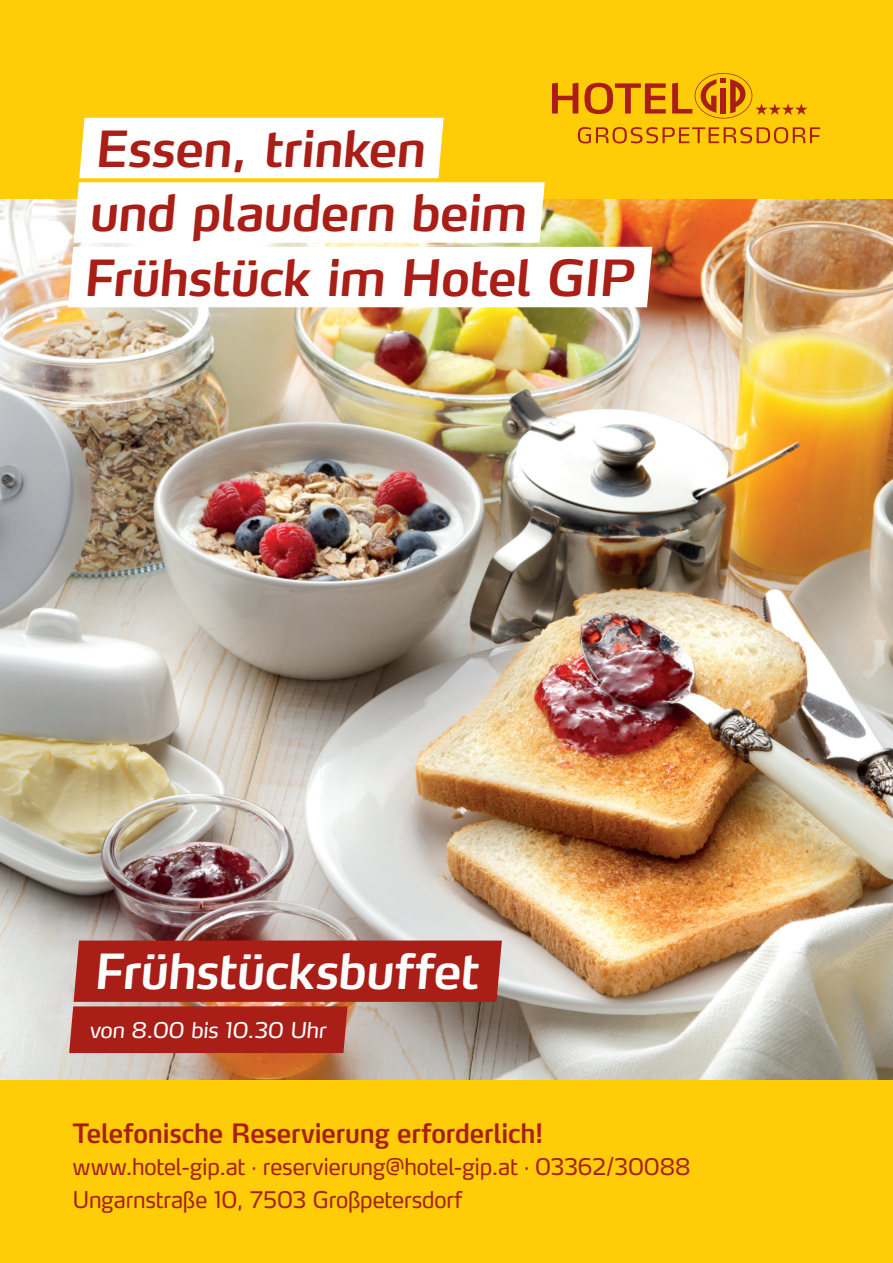
<style>
.page{position:relative;width:893px;height:1263px;background:#fff}
.page>*{position:absolute;margin:0;border:0;box-sizing:border-box;transform-origin:0 0}
.t1{font:600 49.35px/64.5px "Max LF";color:#a91f18}
.t2{font:600 48px "Max LF";color:#fff}
.t3{font:600 26.4px "Max LF";letter-spacing:-.01em;color:#a91f18;scale:.95 1}
.t4{font:22.65px/32.5px "Max LF";letter-spacing:-.01em;color:#a91f18;scale:.95 1}
.t5{font:21.45px "Max LF";color:#fff}
</style>
<div class="page">
<img style="left:0;top:199px;width:893px;height:882px">
<div style="left:0;top:0;width:893px;height:199px;background:#fecd08"></div>
<div style="left:82px;top:118px;width:359px;height:60px;background:#fff"></div>
<div style="left:76px;top:182px;width:466px;height:61px;background:#fff"></div>
<div style="left:71px;top:247px;width:579px;height:60px;background:#fff"></div>
<svg style="left:552px;top:83px;width:26px;height:31px"></svg>
<svg style="left:584px;top:83px;width:82px;height:31px"></svg>
<svg style="left:578px;top:127px;width:242px;height:16px"></svg>
<svg style="left:672px;top:73px;width:135px;height:46px"></svg>
<div style="left:76px;top:940px;width:423px;height:62px;background:#a91f18"></div>
<div style="left:71px;top:1006px;width:274px;height:47px;background:#a91f18"></div>
<div style="left:0;top:1081px;width:893px;height:182px;background:#fecd08"></div>
<h1 class="t1" style="left:83px;top:115px;width:557px">Essen, trinken<br>und plaudern beim<br>Frühstück im Hotel GIP</h1>
<h2 class="t2" style="left:94px;top:941px;width:392px">Frühstücksbuffet</h2>
<p class="t5" style="left:89px;top:1017px;width:240px">von 8.00 bis 10.30 Uhr</p>
<p class="t3" style="left:73px;top:1116px;width:497px">Telefonische Reservierung erforderlich!</p>
<p class="t4" style="left:73px;top:1150px;width:652px">www.hotel-gip.at · reservierung@hotel-gip.at · 03362/30088<br>Ungarnstraße 10, 7503 Großpetersdorf</p>
</div>
